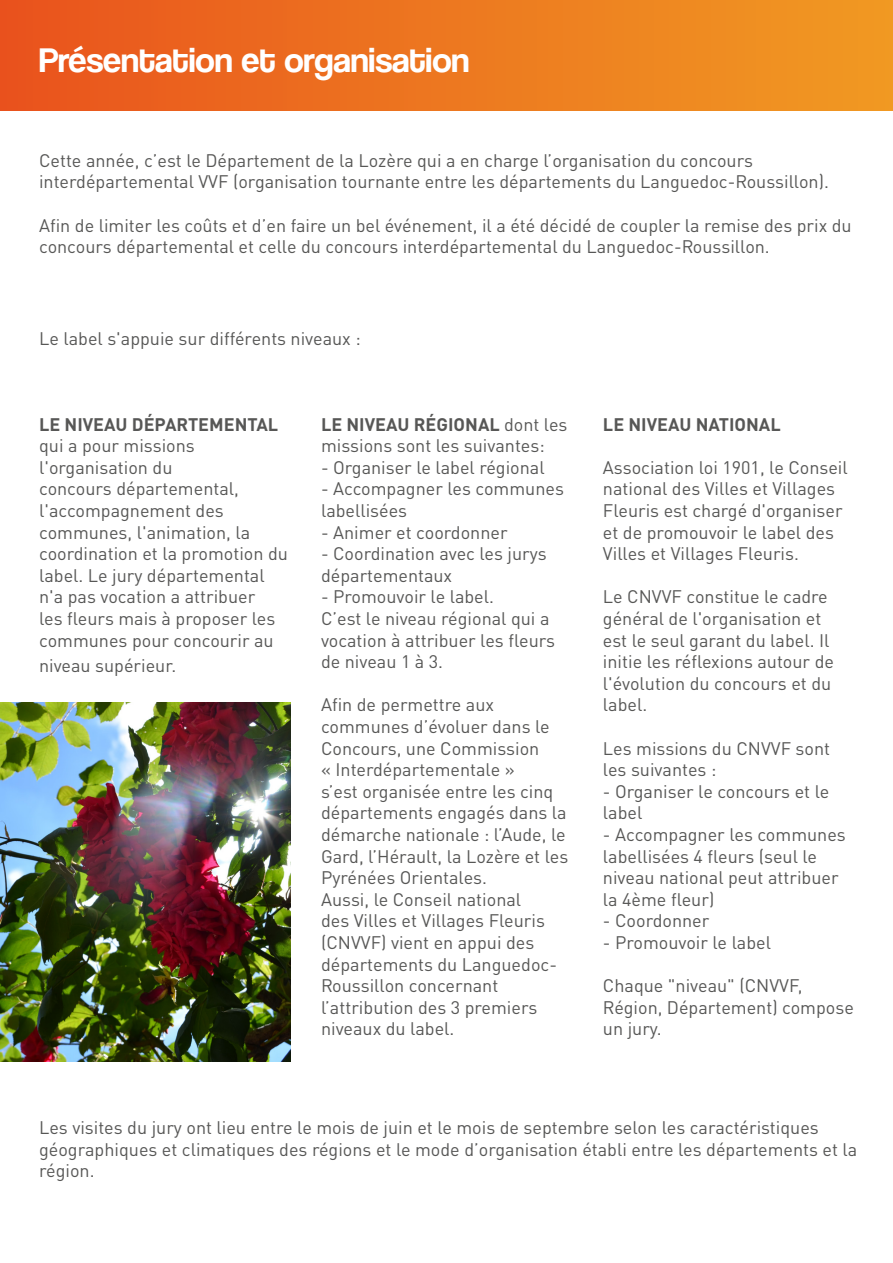
<style>
.page{position:relative;width:893px;height:1263px;background:#fff}
.page>*{position:absolute;margin:0;border:0;box-sizing:border-box;transform-origin:0 0}
.t1{font:36px "Coolvetica Rg";color:#fff}
.t2{font:18px/21.6px "DINOT";color:#575756}
.t3{font:700 18px "DINOT";color:#575756}
.s1{font-weight:700}
</style>
<div class="page">
<div style="left:0;top:0;width:893px;height:111px;background:linear-gradient(to right,#e9531d,#f19a23)"></div>
<img style="left:0;top:703px;width:290px;height:358px">
<h1 class="t1" style="left:39px;top:39px;width:432px">Présentation et organisation</h1>
<p class="t2" style="left:39px;top:149px;width:791px">Cette année, c’est le Département de la Lozère qui a en charge l’organisation du concours interdépartemental VVF (organisation tournante entre les départements du Languedoc-Roussillon).</p>
<p class="t2" style="left:39px;top:214px;width:814px">Afin de limiter les coûts et d’en faire un bel événement, il a été décidé de coupler la remise des prix du concours départemental et celle du concours interdépartemental du Languedoc-Roussillon.</p>
<p class="t2" style="left:39px;top:328px;width:323px">Le label s'appuie sur différents niveaux :</p>
<p class="t3" style="left:39px;top:412px;width:241px">LE NIVEAU DÉPARTEMENTAL</p>
<p class="t2" style="left:39px;top:434px;width:250px">qui a pour missions l'organisation du<br>concours départemental, l'accompagnement des communes, l'animation, la coordination et la promotion du label. Le jury départemental n'a pas vocation a attribuer<br>les fleurs mais à proposer les communes pour concourir au</p>
<p class="t2" style="left:39px;top:654px;width:139px">niveau supérieur.</p>
<p class="t2" style="left:321px;top:413px;width:248px"><span class="s1">LE NIVEAU RÉGIONAL</span> dont les missions sont les suivantes:</p>
<p class="t2" style="left:321px;top:456px;width:225px">- Organiser le label régional</p>
<p class="t2" style="left:321px;top:478px;width:244px">- Accompagner les communes labellisées</p>
<p class="t2" style="left:321px;top:521px;width:188px">- Animer et coordonner</p>
<p class="t2" style="left:321px;top:542px;width:227px">- Coordination avec les jurys départementaux</p>
<p class="t2" style="left:321px;top:586px;width:236px">- Promouvoir le label.<br>C’est le niveau régional qui a vocation à attribuer les fleurs de niveau 1 à 3.</p>
<p class="t2" style="left:321px;top:694px;width:249px">Afin de permettre aux communes d’évoluer dans le<br>Concours, une Commission<br>« Interdépartementale »<br>s’est organisée entre les cinq départements engagés dans la démarche nationale : l’Aude, le<br>Gard, l’Hérault, la Lozère et les<br>Pyrénées Orientales.<br>Aussi, le Conseil national<br>des Villes et Villages Fleuris (CNVVF) vient en appui des départements du Languedoc-<br>Roussillon concernant l’attribution des 3 premiers niveaux du label.</p>
<p class="t3" style="left:603px;top:412px;width:179px">LE NIVEAU NATIONAL</p>
<p class="t2" style="left:603px;top:456px;width:246px">Association loi 1901, le Conseil national des Villes et Villages<br>Fleuris est chargé d'organiser et de promouvoir le label des<br>Villes et Villages Fleuris.</p>
<p class="t2" style="left:603px;top:586px;width:233px">Le CNVVF constitue le cadre général de l'organisation et est le seul garant du label. Il initie les réflexions autour de l'évolution du concours et du label.</p>
<p class="t2" style="left:603px;top:737px;width:229px">Les missions du CNVVF sont les suivantes :</p>
<p class="t2" style="left:603px;top:780px;width:228px">- Organiser le concours et le label</p>
<p class="t2" style="left:603px;top:823px;width:244px">- Accompagner les communes labellisées 4 fleurs (seul le niveau national peut attribuer la 4ème fleur)</p>
<p class="t2" style="left:603px;top:910px;width:108px">- Coordonner</p>
<p class="t2" style="left:603px;top:931px;width:170px">- Promouvoir le label</p>
<p class="t2" style="left:603px;top:974px;width:252px">Chaque "niveau" (CNVVF,<br>Région, Département) compose un jury.</p>
<p class="t2" style="left:39px;top:1117px;width:820px">Les visites du jury ont lieu entre le mois de juin et le mois de septembre selon les caractéristiques géographiques et climatiques des régions et le mode d’organisation établi entre les départements et la région.</p>
</div>
